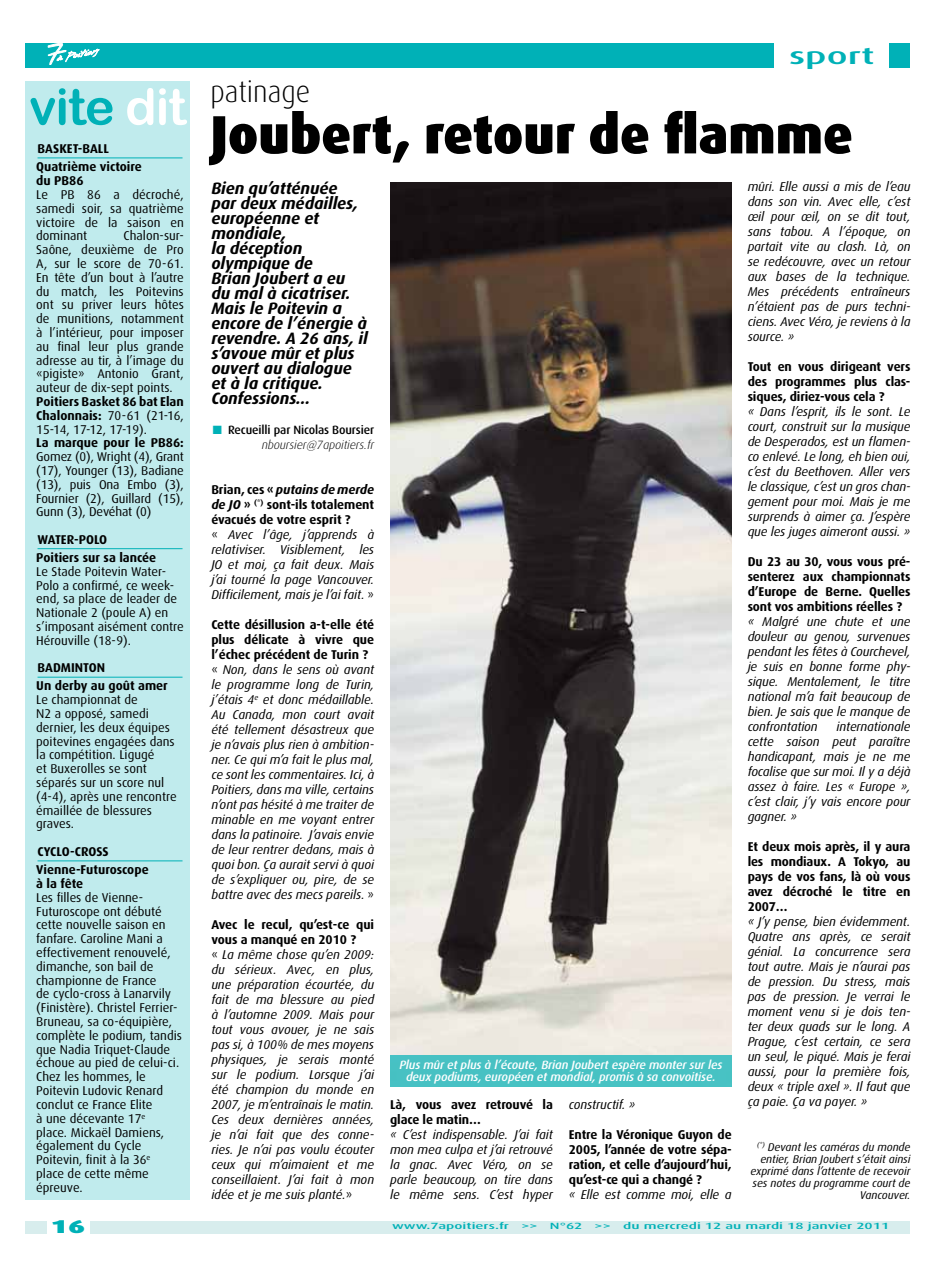
<style>
.page{position:relative;width:936px;height:1276px;background:#fff}
.page>*{position:absolute;margin:0;border:0;box-sizing:border-box;transform-origin:0 0}
.t1{font:900 54px "Dax";color:#000;scale:.95 1}
.t2{font:50.25px "Arial Rounded MT Bold";letter-spacing:-.02em;color:#00b1b7}
.t3{font:300 30px "Dax";color:#000;scale:.95 1}
.t4{font:500 23.4px "Dax";color:#00b1b7;scale:1.67 1}
.t5{font:900 18.6px "Dax";color:#00b1b7;scale:1.54 1}
.t6{font:italic 700 16.5px/15px "Dax";letter-spacing:-.005em;color:#000}
.t7{font:italic 12.75px/15px "Dax";letter-spacing:-.005em;color:#000;text-align:justify}
.t8{font:12.75px/13.8px "Dax";color:#000;text-align:justify}
.t9{font:700 12.75px/15px "Dax";letter-spacing:-.01em;color:#000}
.t10{font:italic 500 12px/12px "Dax";letter-spacing:-.01em;color:#fff;text-align:center}
.t11{font:500 12px/15px "Dax";letter-spacing:-.01em;color:#000;text-align:right}
.t12{font:italic 11.25px/12px "Dax";letter-spacing:-.005em;color:#000;text-align:right}
.t13{font:500 9px "Dax";color:#00b1b7;scale:1.67 1}
.s1{color:#fff}
.s2{font-weight:400}
.s3{color:#00b1b7}
.s4{font-weight:300;font-style:italic}
.s5{font-weight:700;font-style:normal}
.s6{font-weight:700}
.s7{font-style:normal}
</style>
<div class="page">
<div style="left:26px;top:43px;width:884px;height:25px;background:#00b1b7"></div>
<svg style="left:48px;top:43px;width:51px;height:22px"></svg>
<div style="left:774px;top:37px;width:115px;height:44px;background:#fff"></div>
<img style="left:390px;top:182px;width:341px;height:872px">
<div style="left:390px;top:1054px;width:341px;height:32px;background:#47c2c3"></div>
<div style="left:26px;top:1220px;width:884px;height:13px;background:#d8eded"></div>
<div style="left:26px;top:81px;width:164px;height:1118px;background:#c0ebed"></div>
<hr style="left:38px;top:157px;width:144px;height:1px;background:#00b1b7">
<hr style="left:38px;top:548px;width:144px;height:1px;background:#00b1b7">
<hr style="left:38px;top:677px;width:144px;height:1px;background:#00b1b7">
<hr style="left:38px;top:860px;width:144px;height:1px;background:#00b1b7">
<div style="left:47px;top:1211px;width:42px;height:34px;background:#fff"></div>
<h2 class="t2" style="left:29px;top:77px;width:158px">vite <span class="s1">dit</span></h2>
<p class="t9" style="left:38px;top:141px;width:73px">BASKET-BALL</p>
<p class="t9" style="left:36px;top:160px;width:107px;line-height:13.8px">Quatrième victoire du PB86</p>
<p class="t8" style="left:36px;top:188px;width:149px">Le PB 86 a décroché, samedi soir, sa quatrième victoire de la saison en dominant</p>
<p class="t8" style="left:36px;top:229px;width:149px;text-indent:87px">Chalon-sur-Saône, deuxième de Pro A, sur le score de 70-61.<br>En tête d’un bout à l’autre du match, les Poitevins ont su priver leurs hôtes de munitions, notamment à l’intérieur, pour imposer au final leur plus grande adresse au tir, à l’image du «pigiste» Antonio Grant, auteur de dix-sept points.</p>
<p class="t9" style="left:36px;top:395px;width:149px;line-height:13.8px;text-align:justify">Poitiers Basket 86 bat Elan Chalonnais: <span class="s2">70-61 (21-16, 15-14, 17-12, 17-19).</span></p>
<p class="t9" style="left:36px;top:435px;width:149px">La marque pour le PB86:</p>
<p class="t8" style="left:36px;top:450px;width:149px">Gomez (0), Wright (4), Grant (17), Younger (13), Badiane (13), puis Ona Embo (3), Fournier (2), Guillard (15), Gunn (3), Devéhat (0)</p>
<p class="t9" style="left:36px;top:530px;width:121px;line-height:18px">WATER-POLO<br>Poitiers sur sa lancée</p>
<p class="t8" style="left:36px;top:564px;width:149px;text-align:left">Le Stade Poitevin Water-<br>Polo a confirmé, ce week&shy;end, sa place de leader de<br>Nationale 2 (poule A) en s’imposant aisément contre<br>Hérouville (18-9).</p>
<p class="t9" style="left:36px;top:659px;width:133px;line-height:18px">BADMINTON<br>Un derby au goût amer</p>
<p class="t8" style="left:36px;top:693px;width:142px;text-align:left">Le championnat de<br>N2 a opposé, samedi dernier, les deux équipes poitevines engagées dans la compétition. Ligugé<br>et Buxerolles se sont séparés sur un score nul (4-4), après une rencontre émaillée de blessures graves.</p>
<p class="t9" style="left:36px;top:842px;width:114px;line-height:18px">CYCLO-CROSS<br>Vienne-Futuroscope</p>
<p class="t9" style="left:36px;top:876px;width:49px">à la fête</p>
<p class="t8" style="left:36px;top:890px;width:147px;text-align:left">Les filles de Vienne-<br>Futuroscope ont débuté cette nouvelle saison en fanfare. Caroline Mani a effectivement renouvelé, dimanche, son bail de championne de France<br>de cyclo-cross à Lanarvily (Finistère). Christel Ferrier-<br>Bruneau, sa co-équipière, complète le podium, tandis que Nadia Triquet-Claude échoue au pied de celui-ci.<br>Chez les hommes, le<br>Poitevin Ludovic Renard conclut ce France Elite<br>à une décevante 17<sup>e<br></sup>place. Mickaël Damiens, également du Cycle<br>Poitevin, finit à la 36<sup>e<br></sup>place de cette même épreuve.</p>
<h3 class="t4" style="left:789px;top:43px;width:53px">sport</h3>
<h3 class="t3" style="left:210px;top:76px;width:106px">patinage</h3>
<h1 class="t1" style="left:210px;top:104px;width:677px">Joubert, retour de flamme</h1>
<p class="t6" style="left:211px;top:180px;width:158px">Bien qu’atténuée<br>par deux médailles, européenne et mondiale,<br>la déception olympique de<br>Brian Joubert a eu du mal à cicatriser.<br>Mais le Poitevin a encore de l’énergie à revendre. A 26 ans, il s’avoue mûr et plus ouvert au dialogue et à la critique.<br>Confessions…</p>
<p class="t11" style="left:213px;top:422px;width:163px"><span class="s3">■</span> Recueilli par Nicolas Boursier <span class="s4">nboursier@7apoitiers.fr</span></p>
<p class="t7" style="left:211px;top:482px;width:164px;text-align:left"><span class="s5">Brian, ces «</span> <span class="s6">putains de merde de JO</span> <span class="s5">»</span> <sup>(*)</sup> <span class="s5">sont-ils totalement évacués de votre esprit ?<br></span><span class="s7">«</span> Avec l’âge, j’apprends à relativiser. Visiblement, les<br>JO et moi, ça fait deux. Mais j’ai tourné la page Vancouver.<br>Difficilement, mais je l’ai fait. <span class="s7">»</span></p>
<p class="t7" style="left:211px;top:617px;width:164px;text-align:left"><span class="s5">Cette désillusion a-t-elle été plus délicate à vivre que l’échec précédent de Turin ? </span><span class="s7">«</span> Non, dans le sens où avant le programme long de Turin, j’étais 4<sup>e</sup> et donc médaillable.<br>Au Canada, mon court avait été tellement désastreux que je n’avais plus rien à ambition&shy;ner. Ce qui m’a fait le plus mal, ce sont les commentaires. Ici, à<br>Poitiers, dans ma ville, certains n’ont pas hésité à me traiter de minable en me voyant entrer dans la patinoire. J’avais envie de leur rentrer dedans, mais à quoi bon. Ça aurait servi à quoi de s’expliquer ou, pire, de se battre avec des mecs pareils. <span class="s7">»</span></p>
<p class="t7" style="left:211px;top:917px;width:164px;text-align:left"><span class="s5">Avec le recul, qu’est-ce qui vous a manqué en 2010 ?<br></span><span class="s7">«</span> La même chose qu’en 2009: du sérieux. Avec, en plus, une préparation écourtée, du fait de ma blessure au pied à l’automne 2009. Mais pour tout vous avouer, je ne sais pas si, à 100% de mes moyens physiques, je serais monté sur le podium. Lorsque j’ai été champion du monde en<br>2007, je m’entraînais le matin.<br>Ces deux dernières années, je n’ai fait que des conne&shy;ries. Je n’ai pas voulu écouter ceux qui m’aimaient et me conseillaient. J’ai fait à mon idée et je me suis planté.<span class="s7">»</span></p>
<p class="t10" style="left:399px;top:1058px;width:324px">Plus mûr et plus à l’écoute, Brian Joubert espère monter sur les deux podiums, européen et mondial, promis à sa convoitise.</p>
<p class="t9" style="left:390px;top:1097px;width:164px">Là, vous avez retrouvé la glace le matin…</p>
<p class="t7" style="left:390px;top:1127px;width:164px">« C’est indispensable. J’ai fait mon mea culpa et j’ai retrouvé la gnac. Avec Véro, on se parle beaucoup, on tire dans le même sens. C’est hyper</p>
<p class="t7" style="left:569px;top:1097px;width:68px">constructif. »</p>
<p class="t9" style="left:569px;top:1127px;width:164px;text-align:justify">Entre la Véronique Guyon de 2005, l’année de votre sépa&shy;ration, et celle d’aujourd’hui, qu’est-ce qui a changé ?</p>
<p class="t7" style="left:569px;top:1187px;width:164px">« Elle est comme moi, elle a</p>
<p class="t7" style="left:747px;top:179px;width:164px">mûri. Elle aussi a mis de l’eau dans son vin. Avec elle, c’est œil pour œil, on se dit tout, sans tabou. A l’époque, on partait vite au clash. Là, on se redécouvre, avec un retour aux bases de la technique.<br>Mes précédents entraîneurs n’étaient pas de purs techni&shy;ciens. Avec Véro, je reviens à la source. »</p>
<p class="t9" style="left:747px;top:359px;width:164px;text-align:justify">Tout en vous dirigeant vers des programmes plus clas&shy;siques, diriez-vous cela ?</p>
<p class="t7" style="left:747px;top:404px;width:164px">« Dans l’esprit, ils le sont. Le court, construit sur la musique de Desperados, est un flamen&shy;co enlevé. Le long, eh bien oui, c’est du Beethoven. Aller vers le classique, c’est un gros chan&shy;gement pour moi. Mais je me surprends à aimer ça. J’espère que les juges aimeront aussi. »</p>
<p class="t9" style="left:747px;top:554px;width:164px;text-align:justify">Du 23 au 30, vous vous pré&shy;senterez aux championnats d’Europe de Berne. Quelles sont vos ambitions réelles ?</p>
<p class="t7" style="left:747px;top:614px;width:164px">« Malgré une chute et une douleur au genou, survenues pendant les fêtes à Courchevel, je suis en bonne forme phy&shy;sique. Mentalement, le titre national m’a fait beaucoup de bien. Je sais que le manque de confrontation</p>
<p class="t7" style="left:747px;top:719px;width:164px;text-indent:89px">internationale cette saison peut paraître handicapant, mais je ne me focalise que sur moi. Il y a déjà assez à faire. Les « Europe », c’est clair, j’y vais encore pour gagner. »</p>
<p class="t9" style="left:747px;top:838px;width:164px;text-align:justify">Et deux mois après, il y aura les mondiaux. A Tokyo, au pays de vos fans, là où vous avez décroché le titre en 2007…</p>
<p class="t7" style="left:747px;top:913px;width:164px">« J’y pense, bien évidemment.<br>Quatre ans après, ce serait génial. La concurrence sera tout autre. Mais je n’aurai pas de pression. Du stress, mais pas de pression. Je verrai le moment venu si je dois ten&shy;ter deux quads sur le long. A Prague, c’est certain, ce sera un seul, le piqué. Mais je ferai aussi, pour la première fois, deux « triple axel ». Il faut que ça paie. Ça va payer. »</p>
<p class="t12" style="left:750px;top:1141px;width:161px"><sup>(*)</sup> Devant les caméras du monde entier, Brian Joubert s’était ainsi exprimé dans l’attente de recevoir ses notes du programme court de<br>Vancouver.</p>
<h3 class="t5" style="left:51px;top:1216px;width:24px">16</h3>
<p class="t13" style="left:392px;top:1221px;width:72px">www.7apoitiers.fr</p>
<p class="t13" style="left:521px;top:1221px;width:11px">&gt;&gt;</p>
<p class="t13" style="left:550px;top:1221px;width:21px">N°62</p>
<p class="t13" style="left:594px;top:1221px;width:11px">&gt;&gt;</p>
<p class="t13" style="left:623px;top:1221px;width:161px">du mercredi 12 au mardi 18 janvier 2011</p>
</div>
